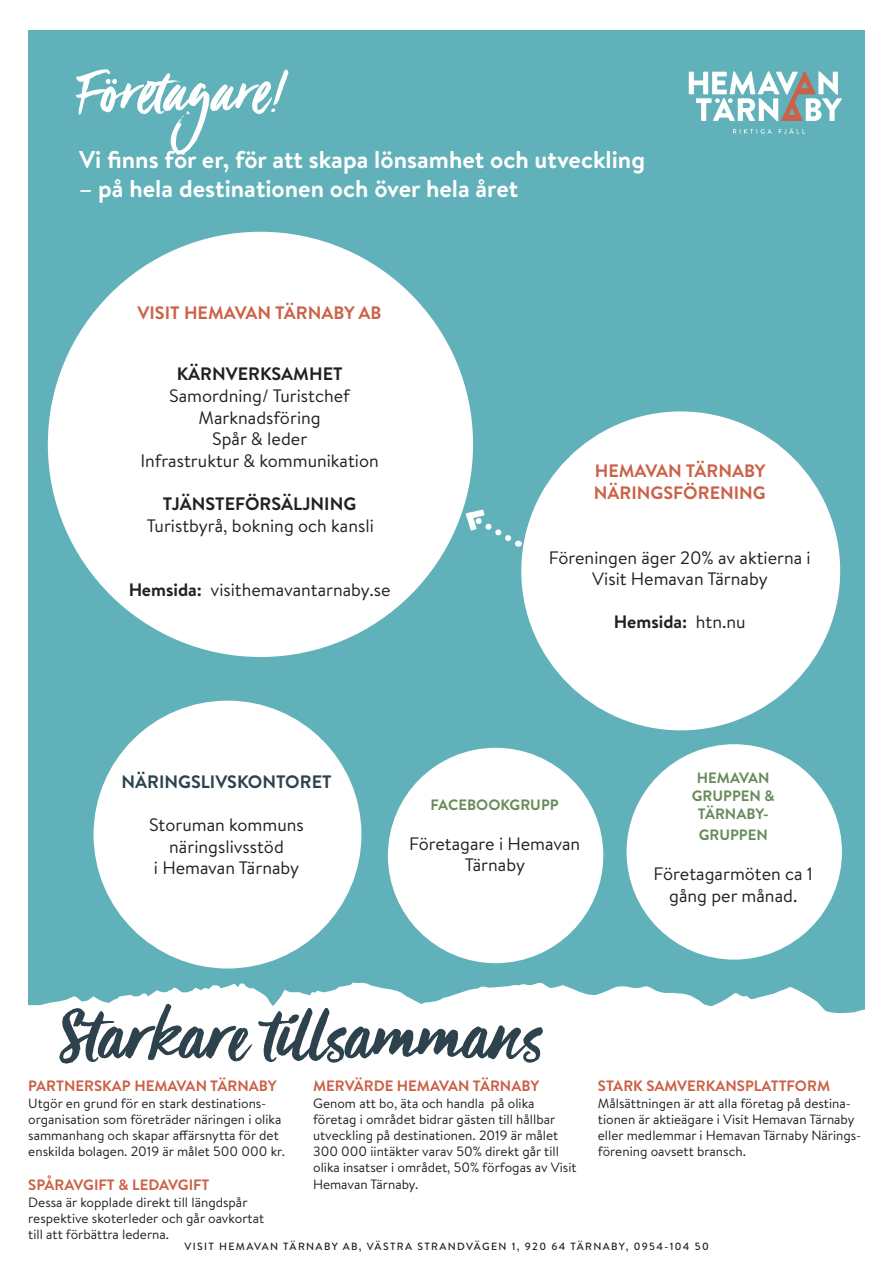
<style>
.page{position:relative;width:893px;height:1263px;background:#fff}
.page>*{position:absolute;margin:0;border:0;box-sizing:border-box;transform-origin:0 0}
.t1{font:81px "Viva Beautiful Pro B";color:#2d424d}
.t2{font:64.8px "Viva Beautiful Pro";color:#fff}
.t3{font:700 24.3px "Brandon Text";color:#fff}
.t4{font:18px/21.6px "Brandon Text";color:#231f20;text-align:center}
.t5{font:700 18px "Brandon Text";color:#cb6146}
.t6{font:700 18px "Brandon Text";color:#231f20}
.t7{font:700 18px "Brandon Text";color:#2d424d}
.t8{font:700 15px "Brandon Text";color:#cb6146}
.t9{font:700 15px "Brandon Text";color:#668b59}
.t10{font:13.5px/16.2px "Brandon Text";color:#231f20}
.t11{font:500 10.5px "Brandon Text";letter-spacing:.13em;color:#231f20}
.s1{font-weight:700}
.s2{font-weight:400}
</style>
<div class="page">
<div style="left:28px;top:31px;width:836px;height:1014px;background:#60b1b9"></div>
<svg style="left:28px;top:982px;width:837px;height:63px;fill:#fff"></svg>
<div style="left:48px;top:232px;width:425px;height:425px;background:#fff;border-radius:50%"></div>
<div style="left:521px;top:411px;width:319px;height:319px;background:#fff;border-radius:50%"></div>
<div style="left:94px;top:701px;width:267px;height:267px;background:#fff;border-radius:50%"></div>
<svg style="left:462px;top:505px;width:57px;height:42px"></svg>
<div style="left:388px;top:748px;width:215px;height:215px;background:#fff;border-radius:50%"></div>
<div style="left:626px;top:744px;width:216px;height:215px;background:#fff;border-radius:50%"></div>
<svg style="left:689px;top:71px;width:153px;height:50px"></svg>
<svg style="left:733px;top:129px;width:39px;height:5px"></svg>
<svg style="left:779px;top:128px;width:26px;height:6px"></svg>
<p class="t2" style="left:79px;top:49px;width:205px">Företagare!</p>
<p class="t3" style="left:79px;top:142px;width:567px">Vi finns för er, för att skapa lönsamhet och utveckling</p>
<p class="t3" style="left:79px;top:171px;width:441px">– på hela destinationen och över hela året</p>
<p class="t5" style="left:138px;top:300px;width:245px">VISIT HEMAVAN TÄRNABY AB</p>
<p class="t6" style="left:177px;top:362px;width:167px">KÄRNVERKSAMHET</p>
<p class="t4" style="left:169px;top:384px;width:182px">Samordning/ Turistchef</p>
<p class="t4" style="left:198px;top:406px;width:124px">Marknadsföring</p>
<p class="t4" style="left:212px;top:427px;width:96px">Spår &amp; leder</p>
<p class="t4" style="left:140px;top:449px;width:240px">Infrastruktur &amp; kommunikation</p>
<p class="t6" style="left:163px;top:491px;width:195px">TJÄNSTEFÖRSÄLJNING</p>
<p class="t4" style="left:147px;top:514px;width:228px">Turistbyrå, bokning och kansli</p>
<p class="t4" style="left:129px;top:579px;width:263px"><span class="s1">Hemsida:</span> visithemavantarnaby.se</p>
<p class="t5" style="left:595px;top:458px;width:172px">HEMAVAN TÄRNABY</p>
<p class="t5" style="left:594px;top:480px;width:173px">NÄRINGSFÖRENING</p>
<p class="t4" style="left:549px;top:546px;width:263px">Föreningen äger 20% av aktierna i<br>Visit Hemavan Tärnaby</p>
<p class="t6" style="left:614px;top:610px;width:133px">Hemsida: <span class="s2">htn.nu</span></p>
<p class="t7" style="left:122px;top:769px;width:211px">NÄRINGSLIVSKONTORET</p>
<p class="t4" style="left:149px;top:813px;width:156px">Storuman kommuns</p>
<p class="t4" style="left:169px;top:835px;width:116px">näringslivsstöd</p>
<p class="t4" style="left:154px;top:857px;width:147px">i Hemavan Tärnaby</p>
<p class="t9" style="left:431px;top:794px;width:130px">FACEBOOKGRUPP</p>
<p class="t4" style="left:409px;top:832px;width:173px">Företagare i Hemavan<br>Tärnaby</p>
<p class="t9" style="left:697px;top:767px;width:74px">HEMAVAN</p>
<p class="t9" style="left:692px;top:785px;width:84px">GRUPPEN &amp;</p>
<p class="t9" style="left:698px;top:803px;width:73px">TÄRNABY-</p>
<p class="t9" style="left:699px;top:825px;width:71px">GRUPPEN</p>
<p class="t4" style="left:654px;top:862px;width:161px">Företagarmöten ca 1 gång per månad.</p>
<p class="t1" style="left:60px;top:981px;width:484px">Starkare tillsammans</p>
<p class="t8" style="left:28px;top:1076px;width:250px">PARTNERSKAP HEMAVAN TÄRNABY</p>
<p class="t10" style="left:28px;top:1094px;width:258px">Utgör en grund för en stark destinations&shy;organisation som företräder näringen i olika sammanhang och skapar affärsnytta för det enskilda bolagen. 2019 är målet 500 000 kr.</p>
<p class="t8" style="left:28px;top:1175px;width:183px">SPÅRAVGIFT &amp; LEDAVGIFT</p>
<p class="t10" style="left:28px;top:1193px;width:221px">Dessa är kopplade direkt till längdspår</p>
<p class="t10" style="left:28px;top:1209px;width:237px">respektive skoterleder och går oavkortat</p>
<p class="t10" style="left:28px;top:1226px;width:142px">till att förbättra lederna.</p>
<p class="t8" style="left:313px;top:1076px;width:228px">MERVÄRDE HEMAVAN TÄRNABY</p>
<p class="t10" style="left:313px;top:1094px;width:265px">Genom att bo, äta och handla på olika företag i området bidrar gästen till hållbar utveckling på destinationen. 2019 är målet 300 000 iintäkter varav 50% direkt går till olika insatser i området, 50% förfogas av Visit Hemavan Tärnaby.</p>
<p class="t8" style="left:598px;top:1076px;width:234px">STARK SAMVERKANSPLATTFORM</p>
<p class="t10" style="left:598px;top:1094px;width:265px">Målsättningen är att alla företag på destina&shy;tionen är aktieägare i Visit Hemavan Tärnaby eller medlemmar i Hemavan Tärnaby Närings&shy;förening oavsett bransch.</p>
<p class="t11" style="left:184px;top:1239px;width:526px">VISIT HEMAVAN TÄRNABY AB, VÄSTRA STRANDVÄGEN 1, 920 64 TÄRNABY, 0954-104 50</p>
</div>
